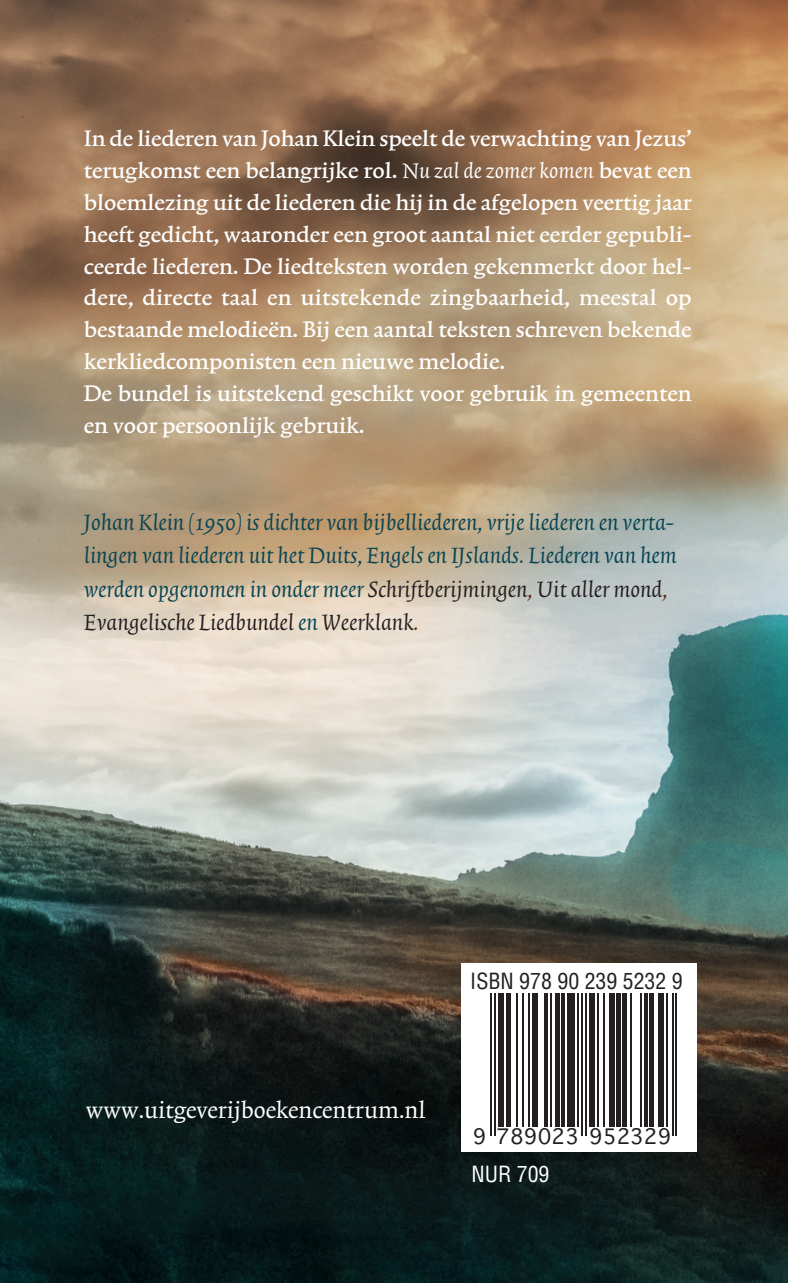
<style>
.page{position:relative;width:788px;height:1283px;background:#fff}
.page>*{position:absolute;margin:0;border:0;box-sizing:border-box;transform-origin:0 0}
.t1{font:29px "Trinite No 1 Rom Con";color:#fff}
.t2{font:italic 27.75px/33.5px "Trinite No 1";color:#084452}
.t3{font:26.5px/32px "Trinite No 1 Med Wid";color:#fff}
.t4{font:condensed 21.75px "Helvetica LT";color:#231f20}
.t5{font:condensed 21.75px "Helvetica LT";color:#fff}
.t6{font:20.5px "Geneva";letter-spacing:.005em;color:#231f20}
.s1{font-family:"Trinite No 1";font-style:italic}
.s2{color:#231f20}
.s3{color:#622b08}
</style>
<div class="page">
<img style="left:0;top:0;width:788px;height:1283px">
<div style="left:461px;top:963px;width:236px;height:189px;background:#fff"></div>
<hr style="left:490px;top:993px;width:2px;height:143px;background:#231f20">
<hr style="left:494px;top:993px;width:2px;height:143px;background:#231f20">
<div style="left:498px;top:993px;width:6px;height:134px;background:#231f20"></div>
<hr style="left:506px;top:993px;width:4px;height:134px;background:#231f20">
<hr style="left:516px;top:993px;width:2px;height:134px;background:#231f20">
<hr style="left:522px;top:993px;width:1px;height:134px;background:#231f20">
<hr style="left:528px;top:993px;width:2px;height:134px;background:#231f20">
<div style="left:532px;top:993px;width:5px;height:134px;background:#231f20"></div>
<svg style="left:544px;top:993px;width:3px;height:134px"></svg>
<hr style="left:549px;top:993px;width:2px;height:134px;background:#231f20">
<hr style="left:555px;top:993px;width:4px;height:134px;background:#231f20">
<hr style="left:561px;top:993px;width:4px;height:134px;background:#231f20">
<div style="left:567px;top:993px;width:8px;height:134px;background:#231f20"></div>
<hr style="left:577px;top:993px;width:2px;height:134px;background:#231f20">
<hr style="left:581px;top:993px;width:2px;height:143px;background:#231f20">
<hr style="left:585px;top:993px;width:2px;height:143px;background:#231f20">
<div style="left:589px;top:993px;width:6px;height:134px;background:#231f20"></div>
<hr style="left:597px;top:993px;width:2px;height:134px;background:#231f20">
<hr style="left:603px;top:993px;width:2px;height:134px;background:#231f20">
<div style="left:609px;top:993px;width:5px;height:134px;background:#231f20"></div>
<hr style="left:616px;top:993px;width:4px;height:134px;background:#231f20">
<hr style="left:622px;top:993px;width:4px;height:134px;background:#231f20">
<hr style="left:630px;top:993px;width:2px;height:134px;background:#231f20">
<hr style="left:640px;top:993px;width:2px;height:134px;background:#231f20">
<hr style="left:644px;top:993px;width:4px;height:134px;background:#231f20">
<hr style="left:650px;top:993px;width:4px;height:134px;background:#231f20">
<div style="left:657px;top:993px;width:6px;height:134px;background:#231f20"></div>
<hr style="left:665px;top:993px;width:2px;height:134px;background:#231f20">
<hr style="left:671px;top:993px;width:2px;height:143px;background:#231f20">
<hr style="left:675px;top:993px;width:2px;height:143px;background:#231f20">
<svg style="left:0;top:1276px;width:2px;height:7px"></svg>
<p class="t3" style="left:84px;top:124px;width:609px">In de liederen van Johan Klein speelt de verwachting van Jezus’ terugkomst een belangrijke rol. <span class="s1">Nu zal de zomer komen</span> bevat een bloemlezing uit de liederen die hij in de afgelopen veertig jaar heeft gedicht, waaronder een groot aantal niet eerder gepubli&shy;ceerde liederen. De liedteksten worden gekenmerkt door hel&shy;dere, directe taal en uitstekende zingbaarheid, meestal op bestaande melodieën. Bij een aantal teksten schreven bekende kerkliedcomponisten een nieuwe melodie.<br>De bundel is uitstekend geschikt voor gebruik in gemeenten en voor persoonlijk gebruik.</p>
<p class="t2" style="left:84px;top:504px;width:594px">Johan Klein (1950) isdichtervan bijbelliederen,vrije liederen en verta&shy;lingen van liederen uit hetDuits, Engelsen IJslands. Liederen van hem werden opgenomen in ondermeer<span class="s2">Schriftberijmingen</span><span class="s3">,</span><span class="s2">Uitallermond</span><span class="s3">, </span><span class="s2">Evangelische Liedbundel</span> en<span class="s2">Weerklank</span><span class="s3">.</span></p>
<p class="t1" style="left:85px;top:1100px;width:341px">www.uitgeverijboekencentrum.nl</p>
<p class="t4" style="left:470px;top:969px;width:214px">ISBN 978 90 239 5232 9</p>
<p class="t6" style="left:473px;top:1125px;width:200px">9 789023 952329</p>
<p class="t5" style="left:471px;top:1162px;width:80px">NUR 709</p>
</div>
